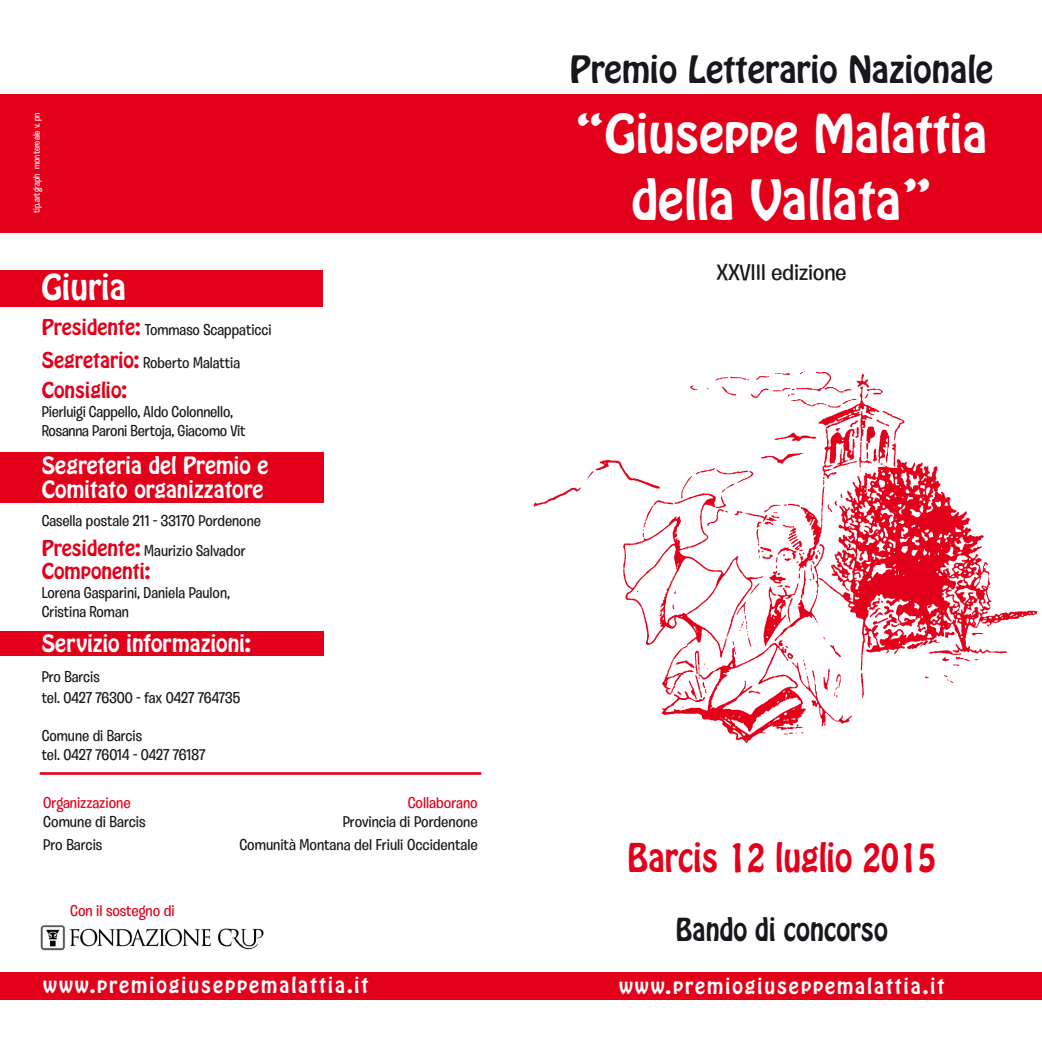
<style>
.page{position:relative;width:1042px;height:1042px;background:#fff}
.page>*{position:absolute;margin:0;border:0;box-sizing:border-box;transform-origin:0 0}
.t1{font:49px "Hobo Std";color:#fff}
.t2{font:47.25px "Hobo Std";color:#fff}
.t3{font:35px "Hobo Std";color:#e2001a;scale:.91 1}
.t4{font:33.25px "Hobo Std";color:#1a171c}
.t5{font:31.5px "Hobo Std";color:#fff}
.t6{font:28px "Hobo Std";color:#1a171c;scale:.91 1}
.t7{font:500 22.75px "Burbank Big";letter-spacing:-.01em;color:#1a171c;scale:1.1 1}
.t8{font:21px/24.5px "Hobo Std";color:#fff}
.t9{font:19.25px "Hobo Std";letter-spacing:.1em;color:#fff}
.t10{font:19.25px "Hobo Std";color:#e2001a}
.t11{font:500 15.75px/18.9px "Burbank Big";color:#1a171c}
.t12{font:500 15.75px "Burbank Big";color:#e2001a}
.t13{font:500 9.62px "Burbank Big";color:#fff;scale:.96 1}
.s1{font-family:"Hobo Std";font-weight:400;font-size:19.25px;color:#e2001a}
</style>
<div class="page">
<div style="left:0;top:94px;width:1042px;height:139px;background:#e2001a"></div>
<img style="left:533px;top:371px;width:505px;height:372px">
<div style="left:0;top:972px;width:1042px;height:28px;background:#e2001a"></div>
<div style="left:0;top:270px;width:323px;height:36px;background:#e2001a"></div>
<div style="left:0;top:452px;width:324px;height:51px;background:#e2001a"></div>
<div style="left:0;top:631px;width:324px;height:25px;background:#e2001a"></div>
<hr style="left:40px;top:772px;width:441px;height:3px;background:#e2001a">
<img style="left:40px;top:925px;width:224px;height:26px">
<p class="t13" style="left:31px;top:213px;width:106px;rotate:-90deg">tip.artgraph montereale v. pn</p>
<h3 class="t5" style="left:41px;top:265px;width:86px">Giuria</h3>
<p class="t11" style="left:42px;top:313px;width:231px;line-height:33.2px"><span class="s1">Presidente:</span> Tommaso Scappaticci<br><span class="s1">Segretario:</span> Roberto Malattia</p>
<p class="t10" style="left:42px;top:377px;width:87px">Consiglio:</p>
<p class="t11" style="left:42px;top:402px;width:205px">Pierluigi Cappello, Aldo Colonnello,<br>Rosanna Paroni Bertoja, Giacomo Vit</p>
<h3 class="t8" style="left:42px;top:453px;width:228px">Segreteria del Premio e<br>Comitato organizzatore</h3>
<p class="t11" style="left:42px;top:506px;width:221px;line-height:29.8px">Casella postale 211 - 33170 Pordenone<br><span class="s1">Presidente:</span> Maurizio Salvador</p>
<p class="t10" style="left:42px;top:558px;width:110px">Componenti:</p>
<p class="t11" style="left:42px;top:583px;width:190px">Lorena Gasparini, Daniela Paulon,<br>Cristina Roman</p>
<h3 class="t8" style="left:42px;top:632px;width:211px">Servizio informazioni:</h3>
<p class="t11" style="left:42px;top:666px;width:200px;line-height:21px">Pro Barcis<br>tel. 0427 76300 - fax 0427 764735</p>
<p class="t11" style="left:42px;top:726px;width:165px">Comune di Barcis<br>tel. 0427 76014 - 0427 76187</p>
<p class="t12" style="left:43px;top:793px;width:89px">Organizzazione</p>
<p class="t12" style="left:408px;top:793px;width:71px">Collaborano</p>
<p class="t11" style="left:43px;top:812px;width:104px">Comune di Barcis</p>
<p class="t11" style="left:343px;top:812px;width:137px">Provincia di Pordenone</p>
<p class="t11" style="left:43px;top:835px;width:61px">Pro Barcis</p>
<p class="t11" style="left:239px;top:835px;width:240px">Comunità Montana del Friuli Occidentale</p>
<p class="t12" style="left:70px;top:901px;width:106px">Con il sostegno di</p>
<p class="t9" style="left:43px;top:972px;width:327px">www.premiogiuseppemalattia.it</p>
<h3 class="t4" style="left:570px;top:47px;width:425px">Premio Letterario Nazionale</h3>
<h2 class="t2" style="left:576px;top:101px;width:413px">“Giuseppe Malattia</h2>
<h1 class="t1" style="left:632px;top:166px;width:301px">della Vallata”</h1>
<h3 class="t7" style="left:716px;top:259px;width:120px">XXVIII edizione</h3>
<h3 class="t3" style="left:627px;top:833px;width:341px">Barcis 12 luglio 2015</h3>
<h3 class="t6" style="left:676px;top:910px;width:235px">Bando di concorso</h3>
<p class="t9" style="left:619px;top:972px;width:327px">www.premiogiuseppemalattia.it</p>
</div>
